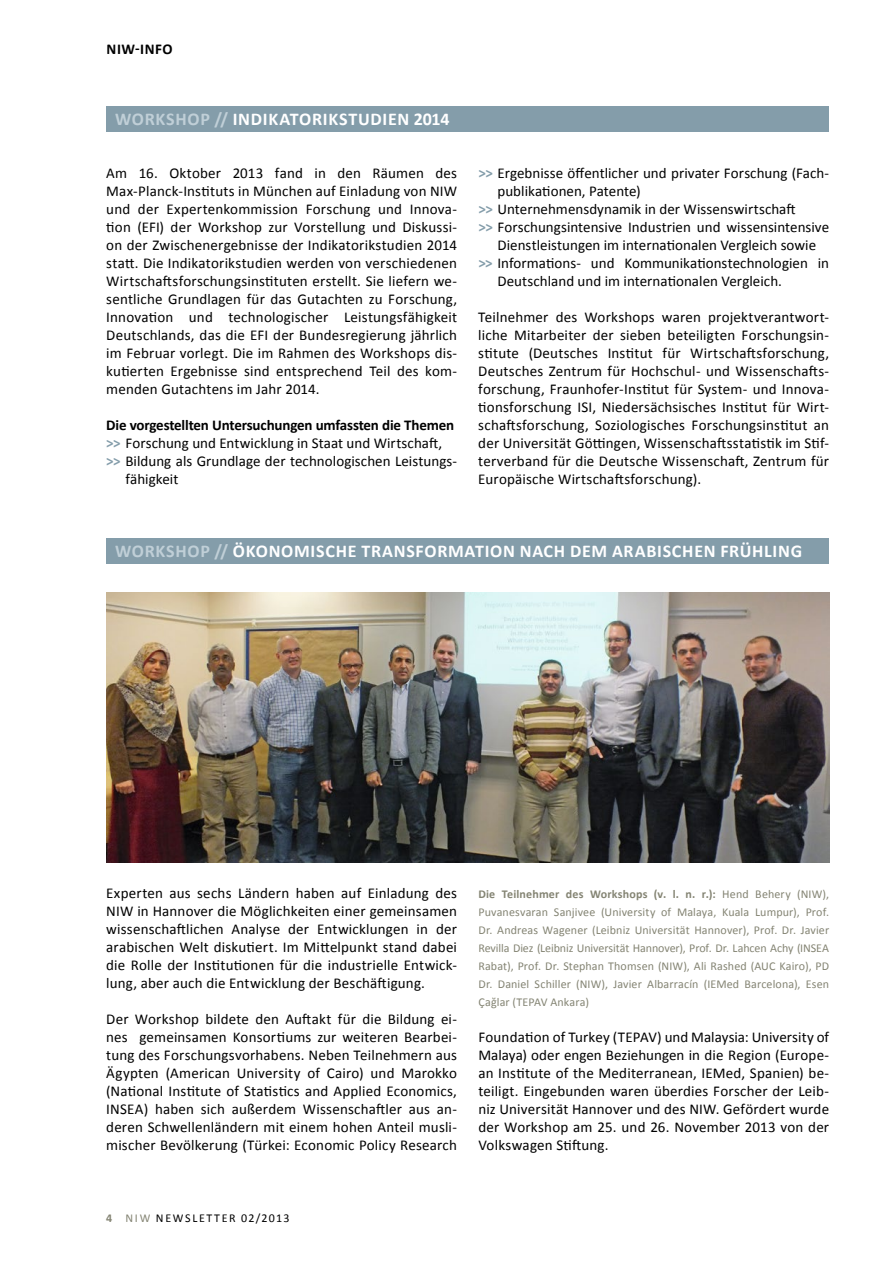
<style>
.page{position:relative;width:893px;height:1263px;background:#fff}
.page>*{position:absolute;margin:0;border:0;box-sizing:border-box;transform-origin:0 0}
.t1{font:700 18px "Calibri";letter-spacing:.04em;color:#fff}
.t2{font:700 18px "Calibri";letter-spacing:.04em;color:#c0cfd7}
.t3{font:15px/18px "Calibri";letter-spacing:.005em;color:#000;text-align:justify}
.t4{font:700 15px "Calibri";letter-spacing:-.01em;color:#000}
.t5{font:12px/18px "Calibri";letter-spacing:.015em;color:#848473;text-align:justify}
.t6{font:12px "Calibri";letter-spacing:.1em;color:#000}
.s1{color:#fff}
.s2{font-weight:700;color:#849daa}
.s3{color:#c0cfd7}
.s4{font-weight:700}
</style>
<div class="page">
<img style="left:106px;top:592px;width:723px;height:270px">
<div style="left:106px;top:106px;width:723px;height:26px;background:#849daa"></div>
<div style="left:106px;top:538px;width:723px;height:26px;background:#849daa"></div>
<p class="t4" style="left:107px;top:39px;width:68px">NIW-IN FO</p>
<p class="t2" style="left:115px;top:108px;width:128px">WORKSHOP // <span class="s1">INDIK</span></p>
<p class="t1" style="left:279px;top:108px;width:102px">ATORIKSTUDIEN</p>
<p class="t1" style="left:414px;top:108px;width:37px">2014</p>
<p class="t3" style="left:106px;top:164px;width:352px">Am 16. Oktober 2013 fand in den Räumen des Max-Planck-Instituts in München auf Einladung von N IW und der Expertenkommission Forschung und Innova&shy;tion (EFI) der Workshop zur Vorstellung und Diskussi&shy;on der Zwischenergebnisse der Indikatorikstudien 2014 statt. Die Indikatorikstudien werden von verschiedenen Wirtschaftsforschungsinstituten erstellt. Sie liefern we&shy;sentliche Grundlagen für das Gutachten zu Forschung, Innovation und technologischer Leistungsfähigkeit Deutschlands, das die EFI der Bundesregierung jährlich im Februar vorlegt. Die im Rahmen des Workshops dis&shy;kutierten Ergebnisse sind entsprechend Teil des kom&shy;menden Gutachtens im Jahr 2014.</p>
<p class="t4" style="left:106px;top:416px;width:349px">DIE VORGESTELLTEN UNTERSUCHUNGEN UMFASSTEN DIE THEMEN</p>
<p class="t3" style="left:106px;top:434px;width:337px"><span class="s2">&gt;&gt;</span> Forschung und Entwicklung in Staat und Wirtschaft,</p>
<p class="t3" style="left:106px;top:452px;width:352px"><span class="s2">&gt;&gt;</span> Bildung als Grundlage der technologischen Leistungs-</p>
<p class="t3" style="left:125px;top:470px;width:55px">fähigkeit</p>
<p class="t3" style="left:478px;top:164px;width:352px"><span class="s2">&gt;&gt;</span> Ergebnisse öffentlicher und privater Forschung (Fach-</p>
<p class="t3" style="left:497px;top:182px;width:145px">publikationen, Patente)</p>
<p class="t3" style="left:478px;top:200px;width:319px"><span class="s2">&gt;&gt;</span> Unternehmensdynamik in der Wissenswirtschaft</p>
<p class="t3" style="left:478px;top:218px;width:352px"><span class="s2">&gt;&gt;</span> Forschungsintensive Industrien und wissensintensive</p>
<p class="t3" style="left:497px;top:236px;width:320px">Dienstleistungen im internationalen Vergleich sowie</p>
<p class="t3" style="left:478px;top:254px;width:352px"><span class="s2">&gt;&gt;</span> Informations- und Kommunikationstechnologien in</p>
<p class="t3" style="left:497px;top:272px;width:286px">Deutschland und im internationalen Vergleich.</p>
<p class="t3" style="left:478px;top:308px;width:352px">Teilnehmer des Workshops waren projektverantwort&shy;liche Mitarbeiter der sieben beteiligten Forschungsin&shy;stitute (Deutsches Institut für Wirtschaftsforschung, Deutsches Zentrum für Hochschul- und Wissenschafts&shy;forschung, Fraunhofer-Institut für System- und Innova&shy;tionsforschung ISI, N iedersächsisches Institut für Wirt&shy;schaftsforschung, Soziologisches Forschungsinstitut an der Universität Göttingen, Wissenschaftsstatistik im Stif&shy;terverband für die Deutsche Wissenschaft, Zentrum für Europäische Wirtschaftsforschung).</p>
<p class="t1" style="left:115px;top:540px;width:579px"><span class="s3">WORKSHOP //</span> ÖKONOMISCHE TRANSFORMATION NACH DEM ARABISCHEN</p>
<p class="t1" style="left:720px;top:540px;width:63px">FRÜH LING</p>
<p class="t3" style="left:106px;top:884px;width:352px">Experten aus sechs Ländern haben auf Einladung des N IW in Hannover die Möglichkeiten einer gemeinsamen wissenschaftlichen Analyse der Entwicklungen in der arabischen Welt diskutiert. Im Mittelpunkt stand dabei die Rolle der Institutionen für die industrielle Entwick&shy;lung, aber auch die Entwicklung der Beschäftigung.</p>
<p class="t3" style="left:106px;top:1010px;width:352px">Der Workshop bildete den Auftakt für die Bildung ei&shy;nes gemeinsamen Konsortiums zur weiteren Bearbei&shy;tung des Forschungsvorhabens. Neben Teilnehmern aus Ägypten (American University of Cairo) und Marokko (National Institute of Statistics and Applied Economics, INSEA) haben sich außerdem Wissenschaftler aus an&shy;deren Schwellenländern mit einem hohen Anteil musli&shy;mischer Bevölkerung (Türkei: Economic Policy Research</p>
<p class="t5" style="left:478px;top:885px;width:352px"><span class="s4">DIE TEILNEHMER DES WORKSHOPS (V. L. N. R.):</span> Hend Behery (N IW), Puvanesvaran Sanjivee (University of Malaya, Kuala Lumpur), Prof.<br>Dr. Andreas Wagener (Leibniz Universität Hannover), Prof. Dr. Javier Revilla Diez (Leibniz Universität Hannover), Prof. Dr. Lahcen Achy (INSEA Rabat), Prof. Dr. Stephan Thomsen (N IW), Ali Rashed (AUC Kairo), PD Dr. Daniel Schiller (N IW), Javier Albarracín (IEMed Barcelona), Esen Çağlar (TEPAV Ankara)</p>
<p class="t3" style="left:478px;top:1028px;width:352px">Foundation of Turkey (TEPAV) und Malaysia: University of Malaya) oder engen Beziehungen in die Region (Europe&shy;an Institute of the Mediterranean, IEMed, Spanien) be&shy;teiligt. Eingebunden waren überdies Forscher der Leib&shy;niz Universität Hannover und des N IW. Gefördert wurde der Workshop am 25. und 26. November 2013 von der Volkswagen Stiftung.</p>
<p class="t5" style="left:106px;top:1209px;width:29px"><span class="s4">4</span> niw</p>
<p class="t6" style="left:156px;top:1211px;width:38px">newsletter</p>
<p class="t6" style="left:241px;top:1211px;width:50px">02/2013</p>
</div>
